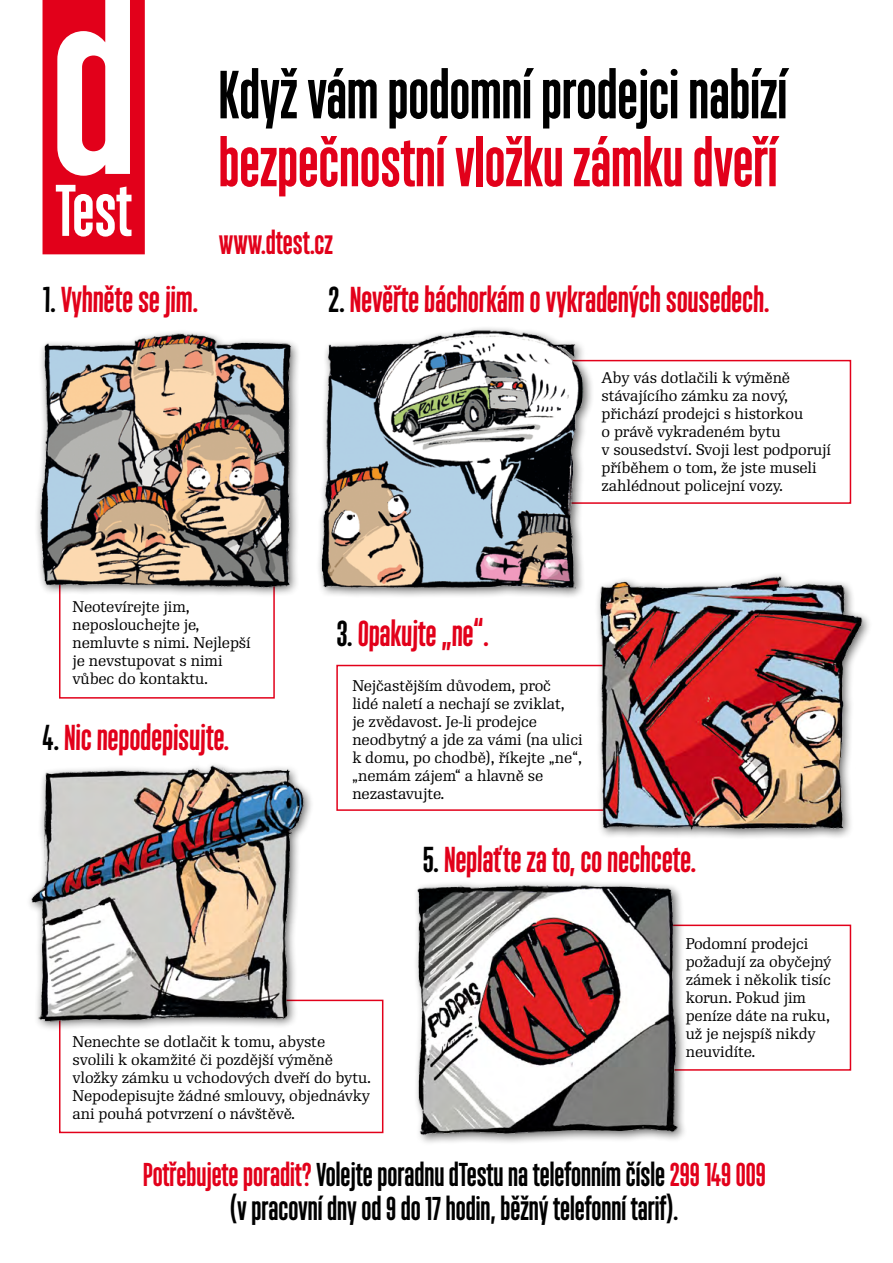
<style>
.page{position:relative;width:893px;height:1263px;background:#fff}
.page>*{position:absolute;margin:0;border:0;box-sizing:border-box;transform-origin:0 0}
.t1{font:100 67.95px "Monopol";color:#000}
.t2{font:100 67.95px "Monopol";color:#e2001a}
.t3{font:100 36px "Monopol";color:#e2001a}
.t4{font:100 33px/34.5px "Monopol";color:#000;text-align:center}
.t5{font:100 33px "Monopol";color:#e2001a}
.t6{font:15px/18px "Re Public";color:#000}
.s1{color:#000}
.s2{color:#e2001a}
</style>
<div class="page">
<div style="left:59px;top:523px;width:216px;height:176px;border:2px solid #e2001a"></div>
<div style="left:59px;top:1000px;width:324px;height:133px;border:2px solid #e2001a"></div>
<div style="left:504px;top:360px;width:347px;height:144px;border:2px solid #e2001a"></div>
<div style="left:336px;top:665px;width:347px;height:146px;border:2px solid #e2001a"></div>
<div style="left:504px;top:924px;width:347px;height:147px;border:2px solid #e2001a"></div>
<svg style="left:43px;top:0;width:102px;height:254px"></svg>
<img style="left:37px;top:332px;width:261px;height:263px">
<img style="left:416px;top:883px;width:270px;height:260px">
<div style="left:594px;top:571px;width:278px;height:269px;background:#000;opacity:.6"></div>
<img style="left:584px;top:571px;width:284px;height:265px">
<div style="left:25px;top:761px;width:289px;height:271px;background:#fff"></div>
<img style="left:29px;top:765px;width:283px;height:267px">
<div style="left:316px;top:325px;width:279px;height:274px;background:#000;opacity:.6"></div>
<img style="left:316px;top:325px;width:273px;height:275px">
<h1 class="t1" style="left:219px;top:58px;width:570px">Když vám podomní prodejci nabízí</h1>
<h1 class="t2" style="left:219px;top:126px;width:560px">bezpečnostní vložku zámku dveří</h1>
<h2 class="t3" style="left:43px;top:280px;width:158px"><span class="s1">1.</span> Vyhněte se jim.</h2>
<h3 class="t5" style="left:219px;top:225px;width:116px">www.dtest.cz</h3>
<h2 class="t3" style="left:328px;top:280px;width:444px"><span class="s1">2.</span> Nevěřte báchorkám o vykradených sousedech.</h2>
<p class="t6" style="left:602px;top:369px;width:231px">Aby vás dotlačili k výměně stávajícího zámku za nový, přichází prodejci s historkou<br>o právě vykradeném bytu<br>v sousedství. Svoji lest podporují příběhem o tom, že jste museli zahlédnout policejní vozy.</p>
<p class="t6" style="left:72px;top:598px;width:180px">Neotevírejte jim, neposlouchejte je, nemluvte s nimi. Nejlepší je nevstupovat s nimi vůbec do kontaktu.</p>
<h2 class="t3" style="left:43px;top:718px;width:189px"><span class="s1">4.</span> Nic nepodepisujte.</h2>
<h2 class="t3" style="left:336px;top:614px;width:155px"><span class="s1">3.</span> Opakujte „ne“.</h2>
<p class="t6" style="left:352px;top:677px;width:232px">Nejčastějším důvodem, proč<br>lidé naletí a nechají se zviklat,<br>je zvědavost. Je-li prodejce neodbytný a jde za vámi (na ulici k domu, po chodbě), říkejte „ne“, „nemám zájem“ a hlavně se nezastavujte.</p>
<h2 class="t3" style="left:423px;top:840px;width:276px"><span class="s1">5.</span> Neplaťte za to, co nechcete.</h2>
<p class="t6" style="left:73px;top:1033px;width:300px">Nenechte se dotlačit k tomu, abyste<br>svolili k okamžité či pozdější výměně vložky zámku u vchodových dveří do bytu.<br>Nepodepisujte žádné smlouvy, objednávky ani pouhá potvrzení o návštěvě.</p>
<p class="t6" style="left:686px;top:935px;width:148px">Podomní prodejci požadují za obyčejný zámek i několik tisíc korun. Pokud jim peníze dáte na ruku, už je nejspíš nikdy neuvidíte.</p>
<h3 class="t4" style="left:143px;top:1157px;width:624px"><span class="s2">Potřebujete poradit?</span> Volejte poradnu dTestu na telefonním čísle <span class="s2">299 149 009 </span>(v pracovní dny od 9 do 17 hodin, běžný telefonní tarif).</h3>
</div>
